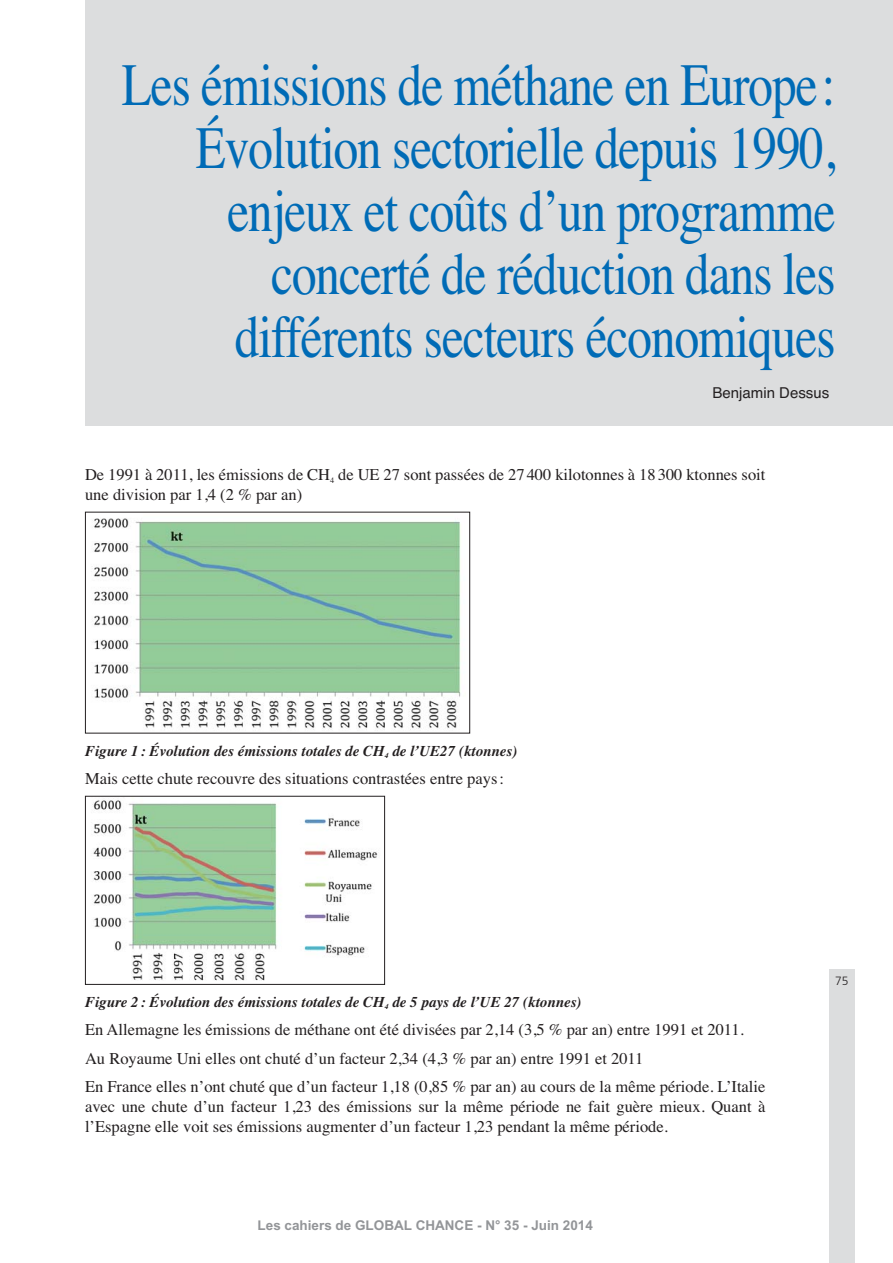
<style>
.page{position:relative;width:893px;height:1263px;background:#fff}
.page>*{position:absolute;margin:0;border:0;box-sizing:border-box;transform-origin:0 0}
.t1{font:60px/63px "Times";letter-spacing:-.02em;color:#006bb6;text-align:right;scale:.82 1}
.t2{font:16.5px/19.8px "Times";color:#231f20}
.t3{font:italic 700 15px "Times";color:#231f20}
.t4{font:15px "Helvetica";color:#231f20}
.t5{font:700 13.5px "Arial";color:#939598}
.t6{font:300 12px "Frutiger";color:#231f20}
</style>
<div class="page">
<div style="left:829px;top:969px;width:26px;height:294px;background:#dcddde"></div>
<div style="left:85px;top:0;width:808px;height:425px;background:#dcddde"></div>
<img style="left:92px;top:518px;width:369px;height:212px">
<div style="left:85px;top:512px;width:385px;height:221px;border:1px solid #231f20"></div>
<img style="left:92px;top:798px;width:287px;height:183px">
<div style="left:85px;top:796px;width:300px;height:189px;border:1px solid #231f20"></div>
<h1 class="t1" style="left:122px;top:59px;width:872px">Les émissions de méthane en Europe :<br>Évolution sectorielle depuis 1990, enjeux et coûts d’un programme concerté de réduction dans les différents secteurs économiques</h1>
<p class="t4" style="left:712px;top:387px;width:118px">Benjamin Dessus</p>
<p class="t2" style="left:85px;top:466px;width:682px">De 1991 à 2011, les émissions de CH<sub>4</sub> de UE 27 sont passées de 27 400 kilotonnes à 18 300 ktonnes soit une division par 1,4 (2 % par an)</p>
<p class="t3" style="left:85px;top:745px;width:434px">Figure 1 : Évolution des émissions totales de CH<sub>4</sub> de l’UE27 (ktonnes)</p>
<p class="t2" style="left:85px;top:770px;width:421px">Mais cette chute recouvre des situations contrastées entre pays :</p>
<p class="t3" style="left:85px;top:996px;width:498px">Figure 2 : Évolution des émissions totales de CH<sub>4</sub> de 5 pays de l’UE 27 (ktonnes)</p>
<p class="t2" style="left:85px;top:1017px;width:682px;line-height:28.3px">En Allemagne les émissions de méthane ont été divisées par 2,14 (3,5 % par an) entre 1991 et 2011.<br>Au Royaume Uni elles ont chuté d’un facteur 2,34 (4,3 % par an) entre 1991 et 2011<br>En France elles n’ont chuté que d’un facteur 1,18 (0,85 % par an) au cours de la même période. L’Italie</p>
<p class="t2" style="left:85px;top:1098px;width:682px">avec une chute d’un facteur 1,23 des émissions sur la même période ne fait guère mieux. Quant à l’Espagne elle voit ses émissions augmenter d’un facteur 1,23 pendant la même période.</p>
<p class="t5" style="left:258px;top:1218px;width:337px">Les cahiers de GLOBAL CHANCE - N° 35 - Juin 2014</p>
<p class="t6" style="left:835px;top:976px;width:15px">75</p>
</div>
